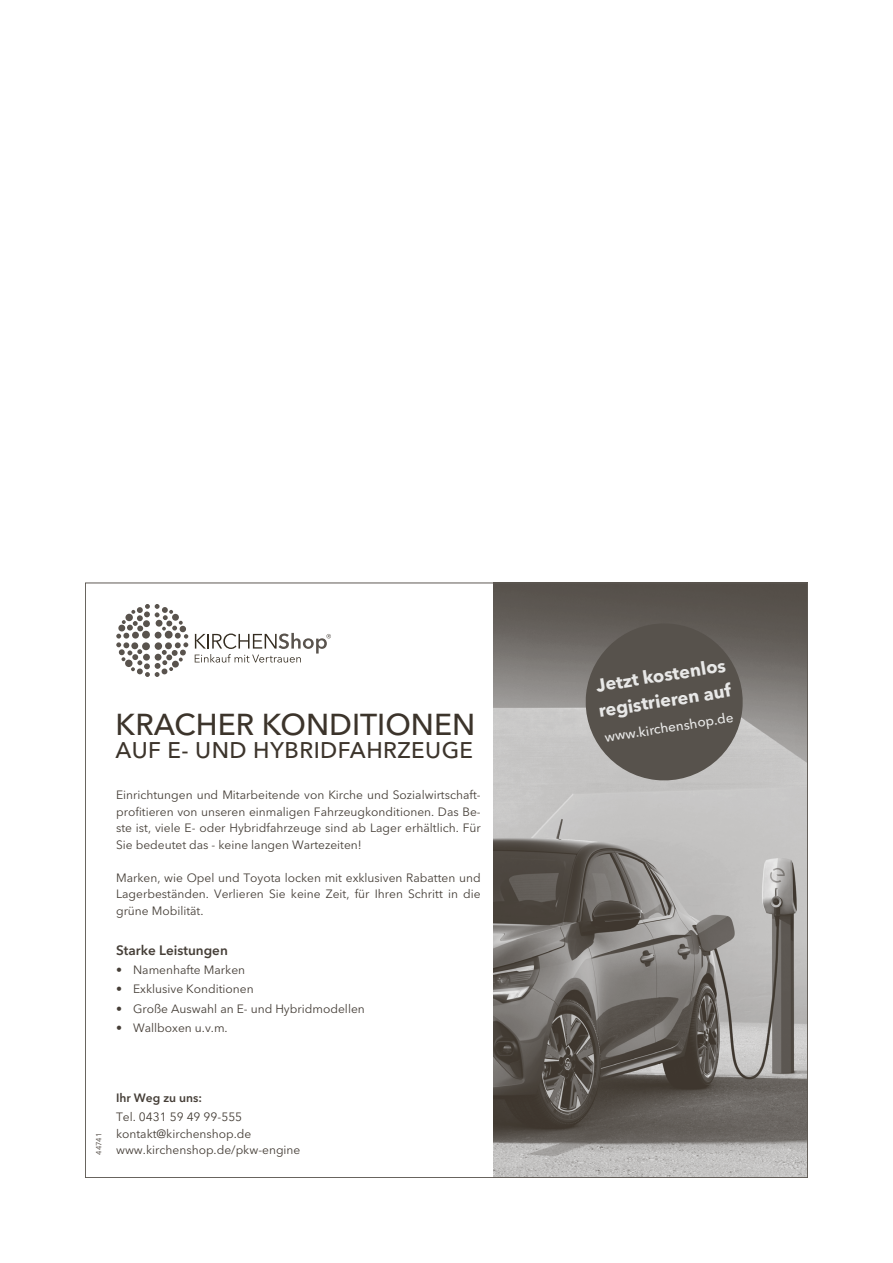
<style>
.page{position:relative;width:893px;height:1263px;background:#fff}
.page>*{position:absolute;margin:0;border:0;box-sizing:border-box;transform-origin:0 0}
.t1{font:500 30px "Avenir Next LT Pro";color:#3c342b}
.t2{font:500 22.5px "Avenir Next LT Pro";letter-spacing:.02em;color:#3c342b}
.t3{font:700 18px/25.5px "Avenir Next LT Pro";color:#e8e8e7}
.t4{font:500 13.5px "Avenir Next LT Pro";color:#e8e8e7}
.t5{font:600 13.5px "Avenir Next LT Pro";color:#453e37}
.t6{font:12px/16.5px "Avenir Next LT Pro";color:#453e37;text-align:justify}
.t7{font:600 12px "Avenir Next LT Pro";color:#453e37}
.t8{font:7.5px "Avenir Next LT Pro";color:#453e37}
</style>
<div class="page">
<svg style="left:116px;top:604px;width:72px;height:73px"></svg>
<svg style="left:195px;top:633px;width:136px;height:29px"></svg>
<img style="left:493px;top:585px;width:313px;height:591px">
<svg style="left:582px;top:619px;width:165px;height:165px;background:#69645f"></svg>
<h1 class="t1" style="left:116px;top:707px;width:361px">KRACHER KONDITIONEN</h1>
<h2 class="t2" style="left:116px;top:736px;width:359px">AUF E- UND HYBRIDFAHRZEUGE</h2>
<p class="t6" style="left:116px;top:787px;width:366px">Einrichtungen und Mitarbeitende von Kirche und Sozialwirtschaft&shy;profitieren von unseren einmaligen Fahrzeugkonditionen. Das Be&shy;ste ist, viele E- oder Hybridfahrzeuge sind ab Lager erhältlich. Für Sie bedeutet das - keine langen Wartezeiten!</p>
<p class="t6" style="left:116px;top:869px;width:366px">Marken, wie Opel und Toyota locken mit exklusiven Rabatten und Lagerbeständen. Verlieren Sie keine Zeit, für Ihren Schritt in die grüne Mobilität.</p>
<p class="t5" style="left:116px;top:942px;width:113px">Starke Leistungen</p>
<p class="t6" style="left:116px;top:962px;width:131px">• Namenhafte Marken</p>
<p class="t6" style="left:116px;top:981px;width:139px">• Exklusive Konditionen</p>
<p class="t6" style="left:116px;top:1000px;width:250px">• Große Auswahl an E- und Hybridmodellen</p>
<p class="t6" style="left:116px;top:1019px;width:113px">• Wallboxen u.v.m.</p>
<p class="t8" style="left:94px;top:1154px;width:23px;rotate:-90deg">44741</p>
<p class="t7" style="left:116px;top:1090px;width:87px">Ihr Weg zu uns:</p>
<p class="t6" style="left:116px;top:1109px;width:186px;text-align:left">Tel. 0431 59 49 99-555 kontakt@kirchenshop.de www.kirchenshop.de/pkw-engine</p>
<h3 class="t3" style="left:593px;top:673px;width:135px;rotate:-9deg">Jetzt kostenlos registrieren auf</h3>
<p class="t4" style="left:604px;top:729px;width:132px;rotate:-9deg">www.kirchenshop.de</p>
</div>
